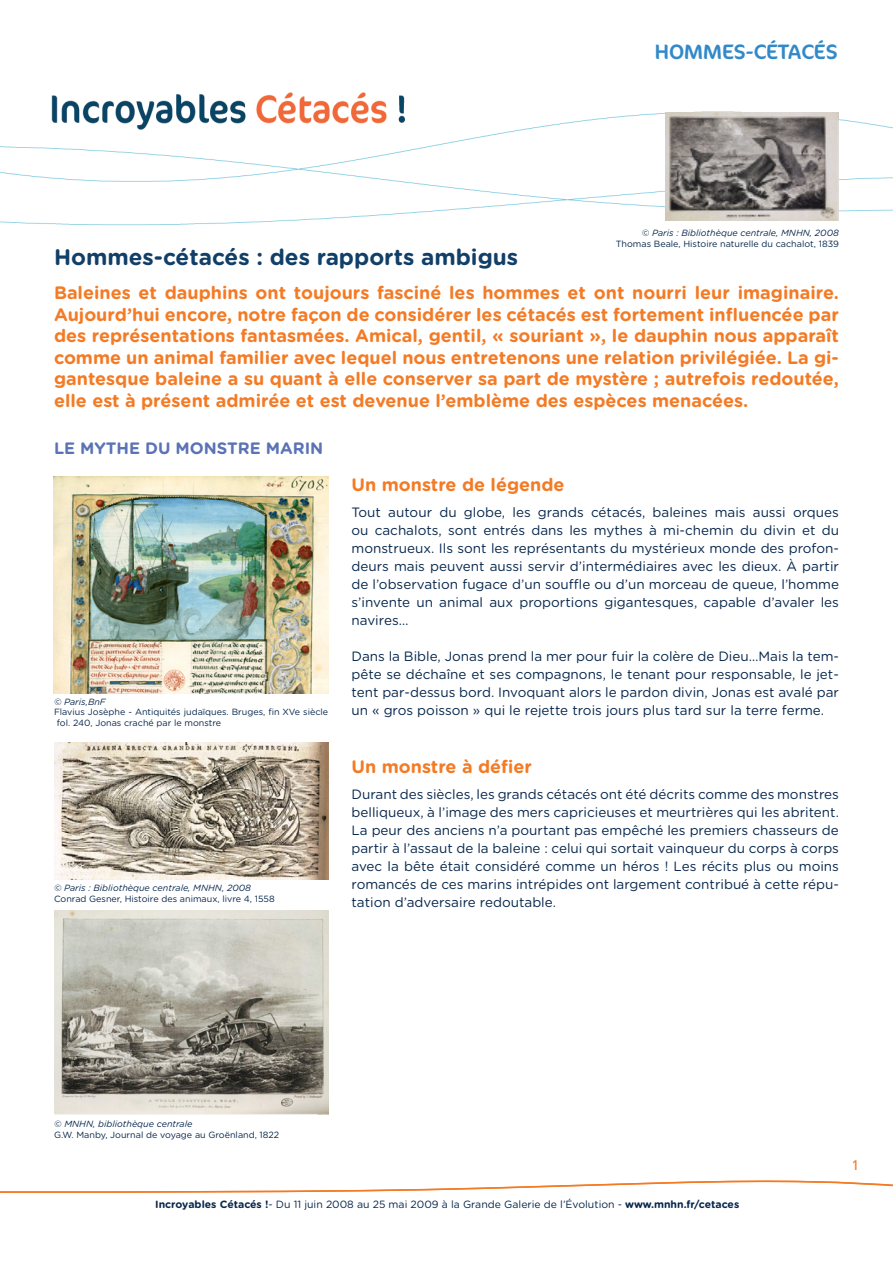
<style>
.page{position:relative;width:893px;height:1263px;background:#fff}
.page>*{position:absolute;margin:0;border:0;box-sizing:border-box;transform-origin:0 0}
.titre{font:700 22.5px "Gotham Rounded";color:#113f68}
.t1{font:21px "Cocon";color:#3289c9}
.texte_mis_en_valeur{font:700 18px/21.6px "Gotham Rounded";color:#f47b25;text-align:justify}
.partie{font:700 18px "Gotham Rounded";color:#f47b25}
.sous_titre{font:700 16.5px "Gotham Rounded";color:#5b72b5}
.t2{font:13.5px/18px "Gotham Rounded";color:#06264b;text-align:justify}
.t3{font:500 13.5px "DIN";color:#f47b25}
.t4{font:10.5px "Gotham Rounded";color:#06264b}
.copyright{font:9px/10.8px "Gotham Rounded";color:#06264b}
.copyright-2{font:italic 9px "Gotham Rounded";color:#06264b}
.s1{font-weight:700}
</style>
<div class="page">
<img style="left:0;top:92px;width:893px;height:134px">
<svg style="left:0;top:1180px;width:893px;height:13px"></svg>
<img style="left:54px;top:477px;width:274px;height:216px">
<img style="left:665px;top:112px;width:174px;height:108px">
<img style="left:54px;top:742px;width:274px;height:137px">
<img style="left:54px;top:910px;width:274px;height:205px">
<p class="t1" style="left:655px;top:36px;width:184px">HOMMES-CÉTACÉS</p>
<p class="copyright-2" style="left:642px;top:226px;width:199px">© Paris : Bibliothèque centrale, MNHN, 2008</p>
<p class="copyright" style="left:616px;top:238px;width:225px">Thomas Beale, Histoire naturelle du cachalot, 1839</p>
<p class="titre" style="left:54px;top:240px;width:466px">Hommes-cétacés : des rapports ambigus</p>
<p class="texte_mis_en_valeur" style="left:54px;top:281px;width:786px">Baleines et dauphins ont toujours fasciné les hommes et ont nourri leur imaginaire.<br>Aujourd’hui encore, notre façon de considérer les cétacés est fortement influencée par des représentations fantasmées. Amical, gentil, « souriant », le dauphin nous apparaît comme un animal familier avec lequel nous entretenons une relation privilégiée. La gi&shy;gantesque baleine a su quant à elle conserver sa part de mystère ; autrefois redoutée, elle est à présent admirée et est devenue l’emblème des espèces menacées.</p>
<p class="sous_titre" style="left:54px;top:436px;width:271px">Le myth e du monstre mari n</p>
<p class="partie" style="left:351px;top:471px;width:215px">Un monstre de légende</p>
<p class="t2" style="left:351px;top:503px;width:489px">Tout autour du globe, les grands cétacés, baleines mais aussi orques ou cachalots, sont entrés dans les mythes à mi-chemin du divin et du monstrueux. Ils sont les représentants du mystérieux monde des profon&shy;deurs mais peuvent aussi servir d’intermédiaires avec les dieux. À partir de l’observation fugace d’un souffle ou d’un morceau de queue, l’homme s’invente un animal aux proportions gigantesques, capable d’avaler les navires…</p>
<p class="t2" style="left:351px;top:647px;width:489px">Dans la Bible, Jonas prend la mer pour fuir la colère de Dieu…Mais la tem&shy;pête se déchaîne et ses compagnons, le tenant pour responsable, le jet&shy;tent par-dessus bord. Invoquant alors le pardon divin, Jonas est avalé par un « gros poisson » qui le rejette trois jours plus tard sur la terre ferme.</p>
<p class="copyright-2" style="left:54px;top:695px;width:53px">© Paris,BnF</p>
<p class="copyright" style="left:54px;top:706px;width:276px">Flavius Josèphe - Antiquités judaïques. Bruges, fin XVe siècle fol. 240, Jonas craché par le monstre</p>
<p class="copyright-2" style="left:54px;top:882px;width:199px">© Paris : Bibliothèque centrale, MNHN, 2008</p>
<p class="copyright" style="left:54px;top:893px;width:222px">Conrad Gesner, Histoire des animaux, livre 4, 1558</p>
<p class="partie" style="left:351px;top:753px;width:182px">Un monstre à défier</p>
<p class="t2" style="left:351px;top:785px;width:489px">Durant des siècles, les grands cétacés ont été décrits comme des monstres belliqueux, à l’image des mers capricieuses et meurtrières qui les abritent.<br>La peur des anciens n’a pourtant pas empêché les premiers chasseurs de partir à l’assaut de la baleine : celui qui sortait vainqueur du corps à corps avec la bête était considéré comme un héros ! Les récits plus ou moins romancés de ces marins intrépides ont largement contribué à cette répu&shy;tation d’adversaire redoutable.</p>
<p class="copyright-2" style="left:54px;top:1117px;width:140px">© MNHN, bibliothèque centrale</p>
<p class="copyright" style="left:54px;top:1129px;width:227px">G.W. Manby, Journal de voyage au Groënland, 1822</p>
<p class="t4" style="left:155px;top:1197px;width:586px"><span class="s1">Incroyables Cétacés !</span>- Du 11 juin 2008 au 25 mai 2009 à la Grande Galerie de l’Évolution - <span class="s1">www.mnhn.fr/cetaces</span></p>
<p class="t3" style="left:852px;top:1157px;width:9px">1</p>
</div>
